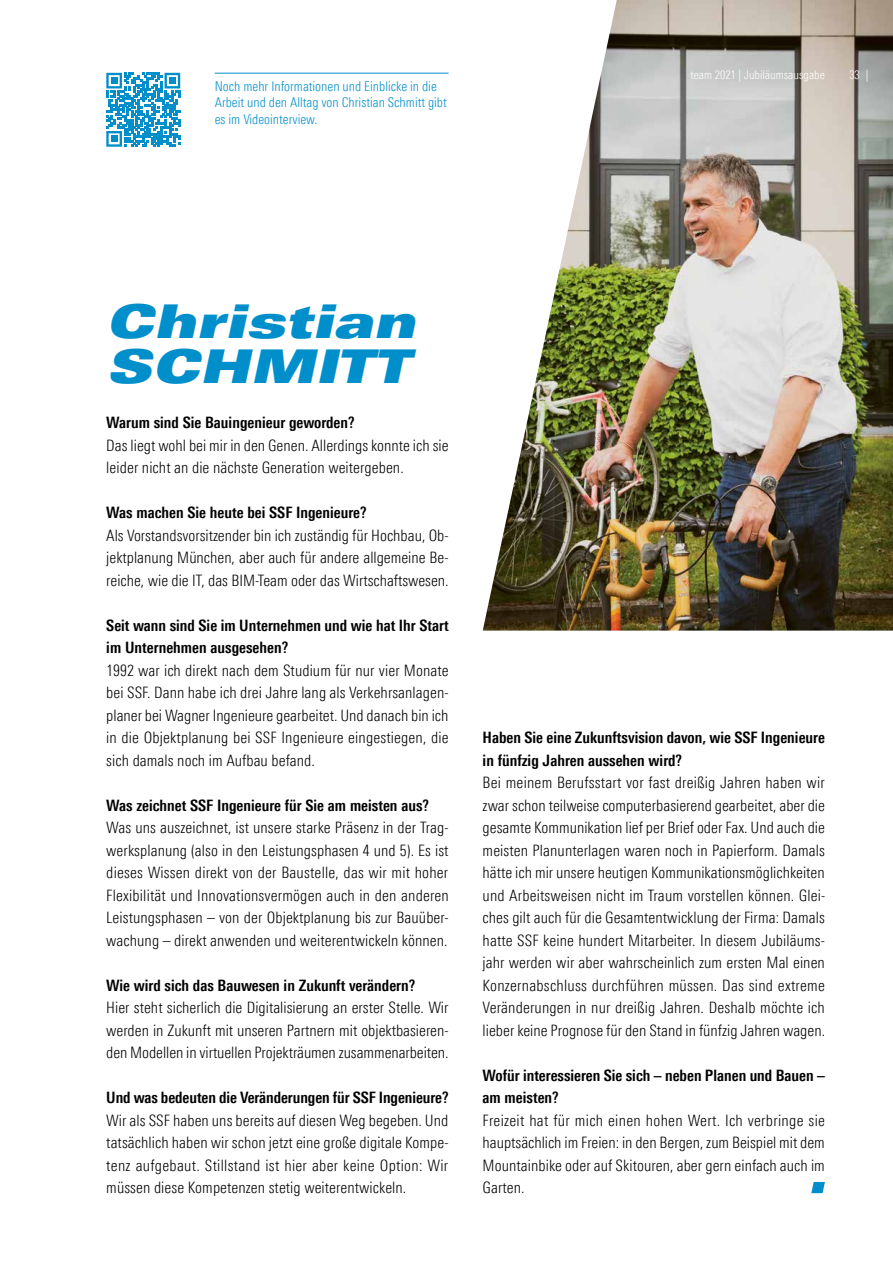
<style>
.page{position:relative;width:893px;height:1263px;background:#fff}
.page>*{position:absolute;margin:0;border:0;box-sizing:border-box;transform-origin:0 0}
.t1{font:46.5px/45px "Univers LT Std X Black Ex Obl";color:#008fcb}
.t2{font:300 15.75px/22.5px "Linotype Univers 320 Cn";color:#000;text-align:justify}
.t3{font:700 15.75px/22.5px "Linotype Univers 620 Cn";color:#000}
.t4{font:300 13.5px/16.8px "Linotype Univers 320 Cn";color:#008fcb}
.t5{font:300 12px "Linotype Univers 320 Cn";color:#fff}
</style>
<div class="page">
<img style="left:483px;top:0;width:410px;height:631px">
<svg style="left:811px;top:1182px;width:14px;height:11px"></svg>
<hr style="left:215px;top:73px;width:234px;height:1px;background:#008fcb">
<svg style="left:106px;top:73px;width:74px;height:74px"></svg>
<div style="left:111px;top:77px;width:6px;height:7px;background:#008fcb"></div>
<div style="left:169px;top:77px;width:7px;height:7px;background:#008fcb"></div>
<div style="left:111px;top:135px;width:6px;height:7px;background:#008fcb"></div>
<p class="t4" style="left:215px;top:77px;width:234px">Noch mehr Informationen und Einblicke in die<br>Arbeit und den Alltag von Christian Schmitt gibt es im Videointerview.</p>
<p class="t5" style="left:690px;top:68px;width:136px">team 2021 | Jubiläumsausgabe</p>
<p class="t5" style="left:849px;top:68px;width:21px">33 |</p>
<h1 class="t1" style="left:106px;top:300px;width:311px">Christian<br>SCHMITT</h1>
<p class="t3" style="left:106px;top:411px;width:250px">Warum sind Sie Bauingenieur geworden?</p>
<p class="t2" style="left:106px;top:434px;width:344px">Das liegt wohl bei mir in den Genen. Allerdings konnte ich sie leider nicht an die nächste Generation weitergeben.</p>
<p class="t3" style="left:106px;top:501px;width:262px">Was machen Sie heute bei SSF Ingenieure?</p>
<p class="t2" style="left:106px;top:524px;width:344px">Als Vorstandsvorsitzender bin ich zuständig für Hochbau, Ob&shy;jektplanung München, aber auch für andere allgemeine Be&shy;reiche, wie die IT, das BIM-Team oder das Wirtschaftswesen.</p>
<p class="t3" style="left:106px;top:614px;width:344px">Seit wann sind Sie im Unternehmen und wie hat Ihr Start im Unternehmen ausgesehen?</p>
<p class="t2" style="left:106px;top:659px;width:344px">1992 war ich direkt nach dem Studium für nur vier Monate bei SSF. Dann habe ich drei Jahre lang als Verkehrsanlagen&shy;planer bei Wagner Ingenieure gearbeitet. Und danach bin ich in die Objektplanung bei SSF Ingenieure eingestiegen, die sich damals noch im Aufbau befand.</p>
<p class="t3" style="left:106px;top:794px;width:324px">Was zeichnet SSF Ingenieure für Sie am meisten aus?</p>
<p class="t2" style="left:106px;top:816px;width:344px">Was uns auszeichnet, ist unsere starke Präsenz in der Trag&shy;werksplanung (also in den Leistungsphasen 4 und 5). Es ist dieses Wissen direkt von der Baustelle, das wir mit hoher Flexibilität und Innovationsvermögen auch in den anderen Leistungsphasen – von der Objektplanung bis zur Bauüber&shy;wachung – direkt anwenden und weiterentwickeln können.</p>
<p class="t3" style="left:106px;top:974px;width:311px">Wie wird sich das Bauwesen in Zukunft verändern?</p>
<p class="t2" style="left:106px;top:996px;width:344px">Hier steht sicherlich die Digitalisierung an erster Stelle. Wir werden in Zukunft mit unseren Partnern mit objektbasieren&shy;den Modellen in virtuellen Projekträumen zusammenarbeiten.</p>
<p class="t3" style="left:106px;top:1086px;width:344px">Und was bedeuten die Veränderungen für SSF Ingenieure?</p>
<p class="t2" style="left:106px;top:1109px;width:344px">Wir als SSF haben uns bereits auf diesen Weg begeben. Und tatsächlich haben wir schon jetzt eine große digitale Kompe&shy;tenz aufgebaut. Stillstand ist hier aber keine Option: Wir müssen diese Kompetenzen stetig weiterentwickeln.</p>
<p class="t3" style="left:483px;top:726px;width:344px">Haben Sie eine Zukunftsvision davon, wie SSF Ingenieure in fünfzig Jahren aussehen wird?</p>
<p class="t2" style="left:483px;top:771px;width:344px">Bei meinem Berufsstart vor fast dreißig Jahren haben wir zwar schon teilweise computerbasierend gearbeitet, aber die gesamte Kommunikation lief per Brief oder Fax. Und auch die meisten Planunterlagen waren noch in Papierform. Damals hätte ich mir unsere heutigen Kommunikationsmöglichkeiten und Arbeitsweisen nicht im Traum vorstellen können. Glei&shy;ches gilt auch für die Gesamtentwicklung der Firma: Damals hatte SSF keine hundert Mitarbeiter. In diesem Jubiläums&shy;jahr werden wir aber wahrscheinlich zum ersten Mal einen Konzernabschluss durchführen müssen. Das sind extreme Veränderungen in nur dreißig Jahren. Deshalb möchte ich lieber keine Prognose für den Stand in fünfzig Jahren wagen.</p>
<p class="t3" style="left:483px;top:1064px;width:344px">Wofür interessieren Sie sich – neben Planen und Bauen – am meisten?</p>
<p class="t2" style="left:483px;top:1109px;width:344px">Freizeit hat für mich einen hohen Wert. Ich verbringe sie hauptsächlich im Freien: in den Bergen, zum Beispiel mit dem Mountainbike oder auf Skitouren, aber gern einfach auch im Garten.</p>
</div>
